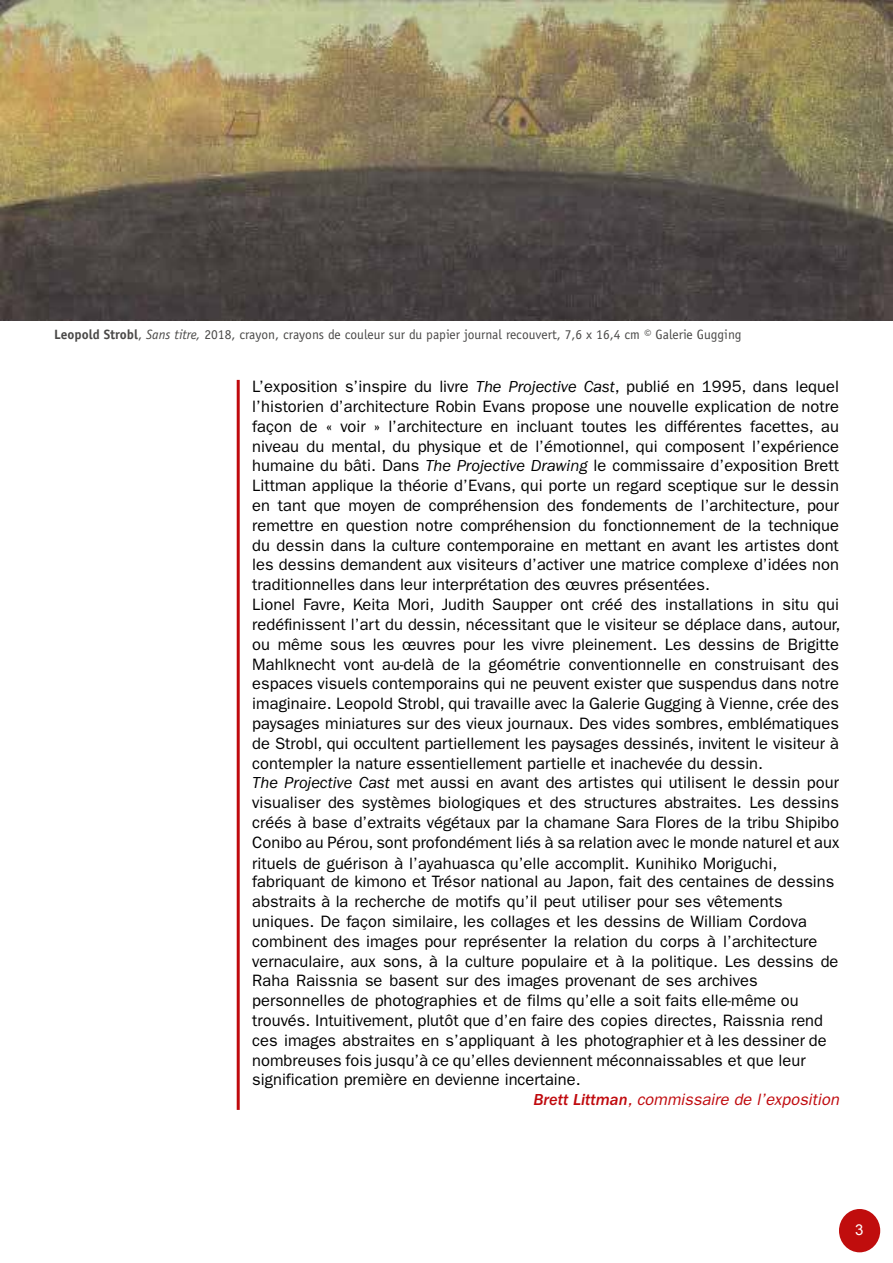
<style>
.page{position:relative;width:893px;height:1263px;background:#fff}
.page>*{position:absolute;margin:0;border:0;box-sizing:border-box;transform-origin:0 0}
.t1{font:16.5px/19.8px "Franklin Gothic";color:#000}
.t2{font:italic 16.5px "Franklin Gothic";color:#c0090d}
.t3{font:15px "Arial";color:#fff}
.t4{font:13.5px "Officina Sans";color:#4a4948}
.s1{font-weight:700}
.s2{font-style:italic}
.s3{font-weight:500}
</style>
<div class="page">
<div style="left:839px;top:1209px;width:41px;height:43px;background:#c00d0d;border-radius:50%"></div>
<img style="left:0;top:0;width:893px;height:320px">
<hr style="left:237px;top:380px;width:3px;height:730px;background:#c0090d">
<p class="t4" style="left:54px;top:330px;width:689px"><span class="s1">Leopold Strobl</span>, <span class="s2">Sans titre,</span> 2018, crayon, crayons de couleur sur du papier journal recouvert, 7,6 x 16,4 cm © Galerie Gugging</p>
<p class="t1" style="left:252px;top:377px;width:590px">L’exposition s’inspire du livre <span class="s2">The Projective Cast</span>, publié en 1995, dans lequel l’historien d’architecture Robin Evans propose une nouvelle explication de notre façon de « voir » l’architecture en incluant toutes les différentes facettes, au niveau du mental, du physique et de l’émotionnel, qui composent l’expérience humaine du bâti. Dans <span class="s2">The Projective Drawing</span> le commissaire d’exposition Brett Littman applique la théorie d’Evans, qui porte un regard sceptique sur le dessin en tant que moyen de compréhension des fondements de l’architecture, pour remettre en question notre compréhension du fonctionnement de la technique du dessin dans la culture contemporaine en mettant en avant les artistes dont les dessins demandent aux visiteurs d’activer une matrice complexe d’idées non traditionnelles dans leur interprétation des œuvres présentées.<br>Lionel Favre, Keita Mori, Judith Saupper ont créé des installations in situ qui redéfinissent l’art du dessin, nécessitant que le visiteur se déplace dans, autour, ou même sous les œuvres pour les vivre pleinement. Les dessins de Brigitte Mahlknecht vont au-delà de la géométrie conventionnelle en construisant des espaces visuels contemporains qui ne peuvent exister que suspendus dans notre imaginaire. Leopold Strobl, qui travaille avec la Galerie Gugging à Vienne, crée des paysages miniatures sur des vieux journaux. Des vides sombres, emblématiques de Strobl, qui occultent partiellement les paysages dessinés, invitent le visiteur à contempler la nature essentiellement partielle et inachevée du dessin.<br><span class="s2">The Projective Cast</span> met aussi en avant des artistes qui utilisent le dessin pour visualiser des systèmes biologiques et des structures abstraites. Les dessins créés à base d’extraits végétaux par la chamane Sara Flores de la tribu Shipibo Conibo au Pérou, sont profondément liés à sa relation avec le monde naturel et aux rituels de guérison à l’ayahuasca qu’elle accomplit. Kunihiko Moriguchi,</p>
<p class="t1" style="left:252px;top:872px;width:584px">fabriquant de kimono et Trésor national au Japon, fait des centaines de dessins</p>
<p class="t1" style="left:252px;top:891px;width:532px">abstraits à la recherche de motifs qu’il peut utiliser pour ses vêtements</p>
<p class="t1" style="left:252px;top:911px;width:556px">uniques. De façon similaire, les collages et les dessins de William Cordova</p>
<p class="t1" style="left:252px;top:931px;width:567px">combinent des images pour représenter la relation du corps à l’architecture</p>
<p class="t1" style="left:252px;top:951px;width:588px">vernaculaire, aux sons, à la culture populaire et à la politique. Les dessins de</p>
<p class="t1" style="left:252px;top:971px;width:507px">Raha Raissnia se basent sur des images provenant de ses archives</p>
<p class="t1" style="left:252px;top:990px;width:548px">personnelles de photographies et de films qu’elle a soit faits elle-même ou</p>
<p class="t1" style="left:252px;top:1010px;width:572px">trouvés. Intuitivement, plutôt que d’en faire des copies directes, Raissnia rend</p>
<p class="t1" style="left:252px;top:1030px;width:576px">ces images abstraites en s’appliquant à les photographier et à les dessiner de</p>
<p class="t1" style="left:252px;top:1050px;width:555px">nombreuses fois jusqu’à ce qu’elles deviennent méconnaissables et que leur</p>
<p class="t1" style="left:252px;top:1070px;width:330px">signification première en devienne incertaine.</p>
<p class="t2" style="left:533px;top:1094px;width:307px"><span class="s3">Brett Littman</span>, commissaire de l’exposition</p>
<p class="t3" style="left:855px;top:1221px;width:10px">3</p>
</div>
